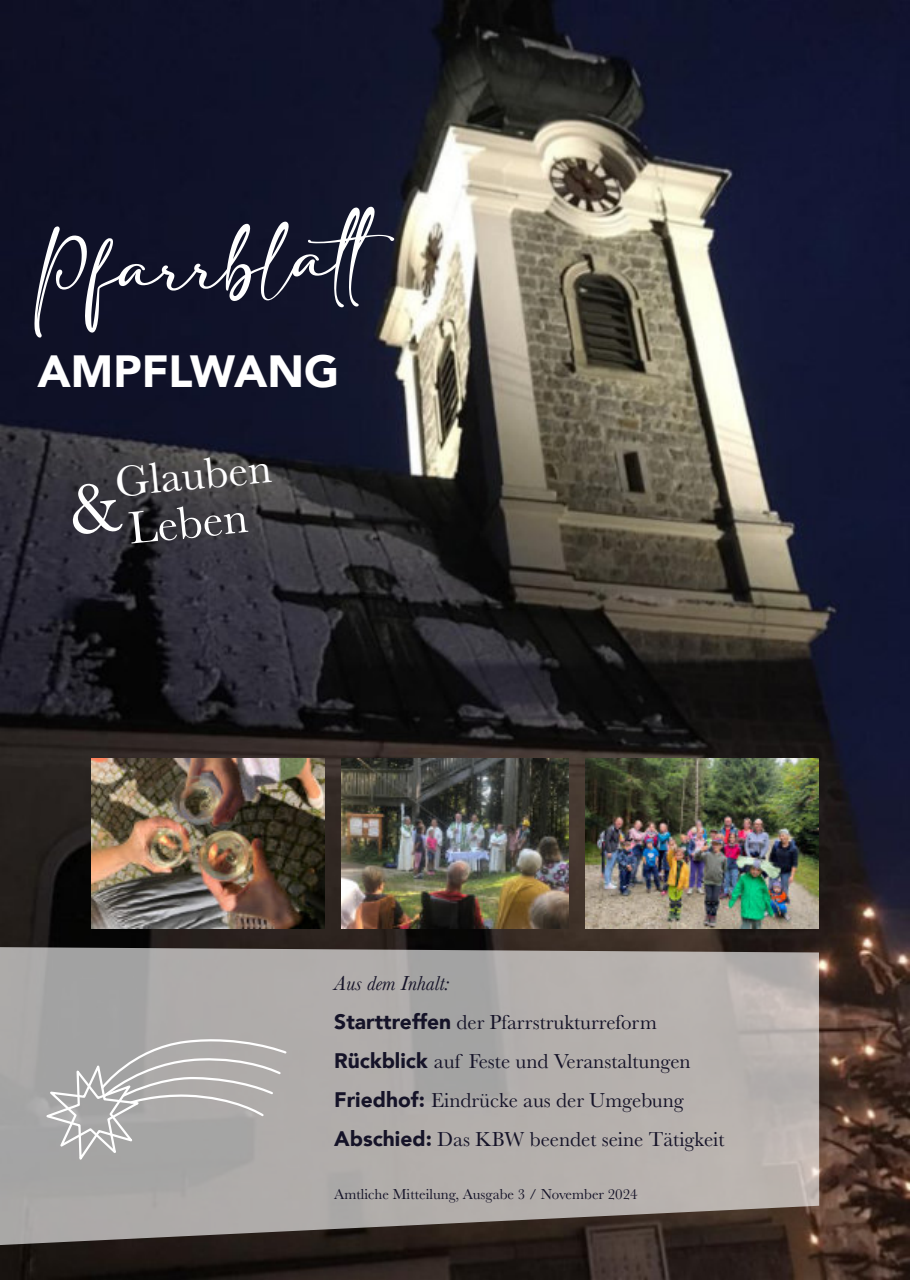
<style>
.page{position:relative;width:910px;height:1280px;background:#fff}
.page>*{position:absolute;margin:0;border:0;box-sizing:border-box;transform-origin:0 0}
.t1{font:47.25px "Baskerville";color:#fff}
.t2{font:900 45px "Avenir";color:#fff}
.t3{font:45px "Baskerville";color:#fff}
.t4{font:21px/39px "Baskerville";color:#151328}
.t5{font:15px "Baskerville";color:#151328}
.s1{font-size:75px}
.s2{font-style:italic}
.s3{font-family:"Avenir";font-weight:900}
</style>
<div class="page">
<img style="left:0;top:0;width:910px;height:1280px">
<svg style="left:34px;top:207px;width:360px;height:131px;background:#2d2f42"></svg>
<svg style="left:0;top:947px;width:819px;height:298px;background:#a5a09e"></svg>
<img style="left:91px;top:759px;width:233px;height:170px">
<img style="left:585px;top:758px;width:234px;height:170px">
<img style="left:342px;top:759px;width:226px;height:170px">
<svg style="left:40px;top:1032px;width:248px;height:133px;background:#b0aeae"></svg>
<h2 class="t2" style="left:38px;top:342px;width:303px">AMPFLWANG</h2>
<h2 class="t3" style="left:63px;top:462px;width:208px;rotate:-6deg"><span class="s1">&amp;</span>Glauben</h2>
<h1 class="t1" style="left:126px;top:502px;width:121px;rotate:-6deg">Leben</h1>
<p class="t4" style="left:334px;top:964px;width:392px"><span class="s2">Aus dem Inhalt:<br></span><span class="s3">Starttreffen</span> der Pfarrstrukturreform <span class="s3">Rückblick</span> auf Feste und Veranstaltungen <span class="s3">Friedhof:</span> Eindrücke aus der Umgebung <span class="s3">Abschied:</span> Das KBW beendet seine Tätigkeit</p>
<p class="t5" style="left:334px;top:1185px;width:305px">Amtliche Mitteilung, Ausgabe 3 / November 2024</p>
</div>
